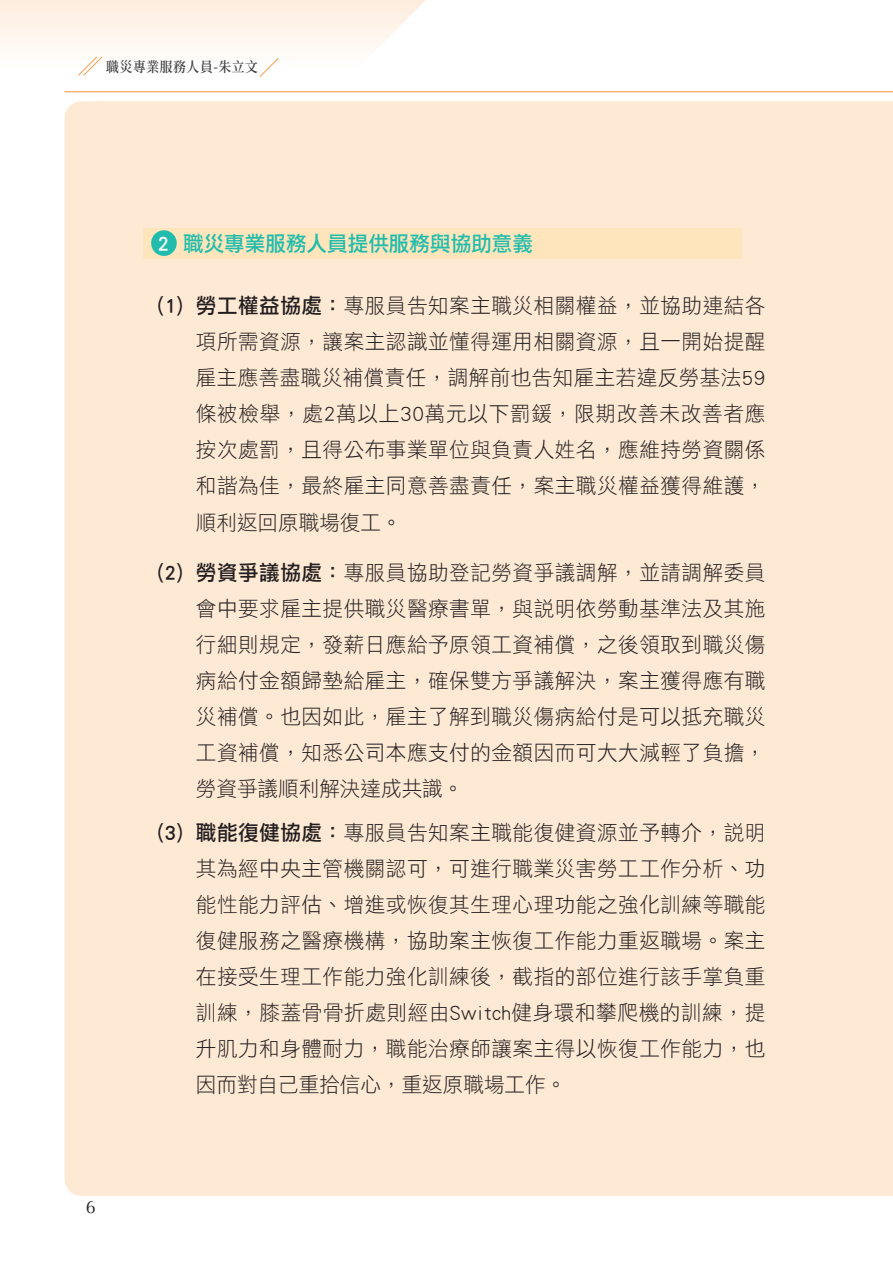
<style>
.page{position:relative;width:893px;height:1263px;background:#fff}
.page>*{position:absolute;margin:0;border:0;box-sizing:border-box;transform-origin:0 0}
.t1{font:21px/36px "DF Li Hei Std W3";letter-spacing:.025em;color:#231f20;text-align:justify}
.t2{font:21px "DF Li Hei Std W5";color:#22bcac}
.t3{font:18px "Optima";color:#231f20}
.t4{font:600 14.1px "Source Han Serif TC";letter-spacing:.05em;color:#3e3e3f;scale:.9 1}
.s1{color:#fff}
.s2{font-family:"DF Li Hei Std W5"}
</style>
<div class="page">
<div style="left:65px;top:101px;width:828px;height:1095px;background:#fee9d4"></div>
<hr style="left:65px;top:91px;width:828px;height:1px;background:#f89d4b">
<svg style="left:0;top:0;width:429px;height:93px"></svg>
<div style="left:144px;top:228px;width:598px;height:30px;background:#fee5bc"></div>
<div style="left:151px;top:230px;width:26px;height:26px;background:#22bcac;border-radius:50%"></div>
<p class="t4" style="left:106px;top:59px;width:170px">職災專業服務人員-朱立文</p>
<p class="t3" style="left:86px;top:1196px;width:12px">6</p>
<p class="t2" style="left:158px;top:232px;width:377px"><span class="s1">2</span> 職災專業服務人員提供服務與協助意義</p>
<p class="t1" style="left:196px;top:287px;width:571px;text-indent:-38px"><span class="s2">(1) 勞工權益協處：</span>專服員告知案主職災相關權益，並協助連結各項所需資源，讓案主認識並懂得運用相關資源，且一開始提醒雇主應善盡職災補償責任，調解前也告知雇主若違反勞基法59條被檢舉，處2萬以上30萬元以下罰鍰，限期改善未改善者應按次處罰，且得公布事業單位與負責人姓名，應維持勞資關係和諧為佳，最終雇主同意善盡責任，案主職災權益獲得維護，順利返回原職場復工。</p>
<p class="t1" style="left:196px;top:554px;width:571px;text-indent:-38px"><span class="s2">(2) 勞資爭議協處：</span>專服員協助登記勞資爭議調解，並請調解委員會中要求雇主提供職災醫療書單，與說明依勞動基準法及其施行細則規定，發薪日應給予原領工資補償，之後領取到職災傷病給付金額歸墊給雇主，確保雙方爭議解決，案主獲得應有職災補償。也因如此，雇主了解到職災傷病給付是可以抵充職災工資補償，知悉公司本應支付的金額因而可大大減輕了負擔，勞資爭議順利解決達成共識。</p>
<p class="t1" style="left:196px;top:814px;width:571px;text-indent:-38px"><span class="s2">(3) 職能復健協處：</span>專服員告知案主職能復健資源並予轉介，說明其為經中央主管機關認可，可進行職業災害勞工工作分析、功能性能力評估、增進或恢復其生理心理功能之強化訓練等職能復健服務之醫療機構，協助案主恢復工作能力重返職場。案主在接受生理工作能力強化訓練後，截指的部位進行該手掌負重訓練，膝蓋骨骨折處則經由Switch健身環和攀爬機的訓練，提升肌力和身體耐力，職能治療師讓案主得以恢復工作能力，也因而對自己重拾信心，重返原職場工作。</p>
</div>
